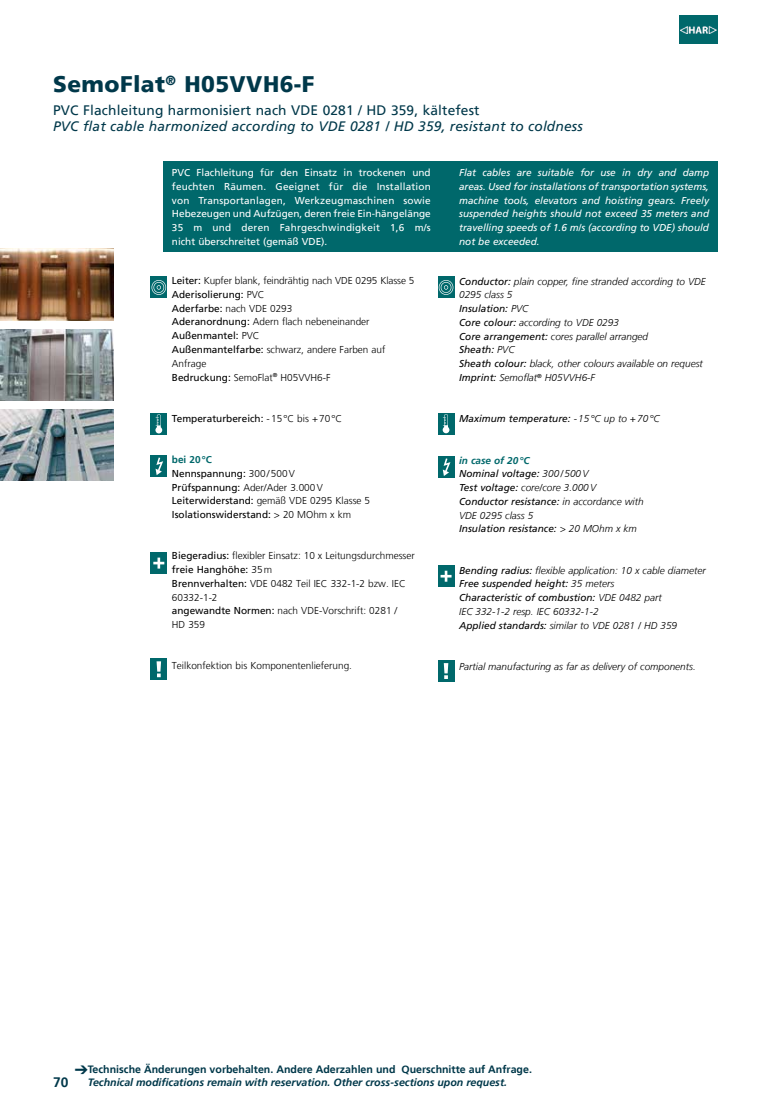
<style>
.page{position:relative;width:780px;height:1099px;background:#fff}
.page>*{position:absolute;margin:0;border:0;box-sizing:border-box;transform-origin:0 0}
.t1{font:900 22.5px "Frutiger";letter-spacing:.02em;color:#00384a}
.t2{font:italic 13.75px "Frutiger LT Com";letter-spacing:.01em;color:#00384a}
.t3{font:13.75px "Frutiger LT";letter-spacing:.01em;color:#00384a}
.t4{font:700 13.75px "Frutiger LT";color:#00384a}
.t5{font:italic 700 10.62px/12.5px "Frutiger LT";color:#00384a}
.t6{font:300 10px/13.8px "Frutiger LT";color:#000}
.t7{font:italic 300 10px/13.8px "Frutiger LT";color:#000}
.t8{font:italic 10px/13.8px "Frutiger LT Com";color:#fff;text-align:justify}
.t9{font:10px/13.8px "Frutiger LT";color:#fff;text-align:justify}
.t10{font:italic 10px/13.8px "Frutiger LT Com";color:#000}
.t11{font:10px/13.8px "Frutiger LT";color:#000}
.t12{font:italic 700 10px "Frutiger LT";color:#00686b}
.s1{font-weight:400}
.s2{font-weight:300}
.s3{font-weight:700;color:#00686b}
.s4{font-family:"Frutiger LT Com";font-weight:400}
.s5{font-family:"Frutiger LT";font-weight:300}
.s6{font-style:normal}
</style>
<div class="page">
<img style="left:0;top:249px;width:113px;height:71px">
<img style="left:0;top:329px;width:113px;height:71px">
<img style="left:0;top:409px;width:113px;height:72px">
<div style="left:163px;top:161px;width:554px;height:91px;background:#00686b"></div>
<div style="left:151px;top:277px;width:16px;height:21px;background:#00686b"></div>
<svg style="left:151px;top:280px;width:15px;height:15px"></svg>
<div style="left:438px;top:277px;width:16px;height:21px;background:#00686b"></div>
<svg style="left:439px;top:280px;width:14px;height:15px"></svg>
<div style="left:151px;top:413px;width:16px;height:21px;background:#00686b"></div>
<svg style="left:155px;top:414px;width:7px;height:19px"></svg>
<div style="left:438px;top:413px;width:16px;height:21px;background:#00686b"></div>
<svg style="left:442px;top:414px;width:7px;height:19px"></svg>
<div style="left:151px;top:455px;width:16px;height:22px;background:#00686b"></div>
<svg style="left:155px;top:457px;width:8px;height:18px"></svg>
<div style="left:438px;top:456px;width:16px;height:22px;background:#00686b"></div>
<svg style="left:443px;top:458px;width:7px;height:18px"></svg>
<div style="left:151px;top:552px;width:16px;height:22px;background:#00686b"></div>
<svg style="left:153px;top:557px;width:11px;height:11px"></svg>
<div style="left:438px;top:565px;width:16px;height:22px;background:#00686b"></div>
<svg style="left:440px;top:570px;width:11px;height:11px"></svg>
<div style="left:151px;top:658px;width:16px;height:22px;background:#00686b"></div>
<svg style="left:156px;top:661px;width:5px;height:16px"></svg>
<div style="left:438px;top:660px;width:16px;height:21px;background:#00686b"></div>
<svg style="left:444px;top:663px;width:4px;height:16px"></svg>
<div style="left:679px;top:15px;width:38px;height:29px;background:#00686b"></div>
<img style="left:680px;top:25px;width:36px;height:9px">
<h1 class="t1" style="left:53px;top:71px;width:263px">SemoFlat<sup>®</sup> H05VVH6-F</h1>
<h2 class="t3" style="left:53px;top:102px;width:428px">PVC Flachleitung harmonisiert nach VDE 0281 / HD 359, kältefest</h2>
<h2 class="t2" style="left:53px;top:118px;width:531px">PVC flat cable harmonized according to VDE 0281 / HD 359, resistant to coldness</h2>
<p class="t9" style="left:172px;top:166px;width:260px">PVC Flachleitung für den Einsatz in trockenen und feuchten Räumen. Geeignet für die Installation von Transportanlagen, Werkzeugmaschinen sowie Hebezeugen und Aufzügen, deren freie Ein-hängelänge 35 m und deren Fahrgeschwindigkeit 1,6 m/s nicht überschreitet (gemäß VDE).</p>
<p class="t6" style="left:172px;top:274px;width:244px"><span class="s1">Leiter:</span> Kupfer blank, feindrähtig nach VDE 0295 Klasse 5<br><span class="s1">Aderisolierung:</span> PVC<br><span class="s1">Aderfarbe:</span> nach VDE 0293<br><span class="s1">Aderanordnung:</span> Adern flach nebeneinander<br><span class="s1">Außenmantel:</span> PVC<br><span class="s1">Außenmantelfarbe:</span> schwarz, andere Farben auf<br>Anfrage<br><span class="s1">Bedruckung:</span> SemoFlat<sup>®</sup> H05VVH6-F</p>
<p class="t11" style="left:172px;top:411px;width:172px">Temperaturbereich: <span class="s2">-15°C bis +70°C</span></p>
<p class="t11" style="left:172px;top:453px;width:200px"><span class="s3">bei 20°C<br></span>Nennspannung: <span class="s2">300/500V<br></span>Prüfspannung: <span class="s2">Ader/Ader 3.000V<br></span>Leiterwiderstand: <span class="s2">gemäß VDE 0295 Klasse 5<br></span>Isolationswiderstand: <span class="s2">&gt; 20 MOhm x km</span></p>
<p class="t6" style="left:172px;top:549px;width:244px"><span class="s1">Biegeradius:</span> flexibler Einsatz: 10 x Leitungsdurchmesser <span class="s1">freie Hanghöhe:</span> 35m<br><span class="s1">Brennverhalten:</span> VDE 0482 Teil IEC 332-1-2 bzw. IEC<br>60332-1-2<br><span class="s1">angewandte Normen:</span> nach VDE-Vorschrift: 0281 /<br>HD 359</p>
<p class="t6" style="left:172px;top:659px;width:182px">Teilkonfektion bis Komponentenlieferung.</p>
<p class="t8" style="left:459px;top:166px;width:251px">Flat cables are suitable for use in dry and damp areas. Used for installations of transportation systems, machine tools, elevators and hoisting gears. Freely suspended heights should not exceed 35 meters and travelling speeds of 1.6 m/s (according to VDE) should not be exceeded.</p>
<p class="t7" style="left:459px;top:274px;width:248px"><span class="s4">Conductor:</span> plain copper, fine stranded according to VDE<br>0295 class 5</p>
<p class="t10" style="left:459px;top:302px;width:71px">Insulation: <span class="s5">PVC</span></p>
<p class="t7" style="left:459px;top:316px;width:190px"><span class="s4">Core colour:</span> according to VDE 0293<br><span class="s4">Core arrangement:</span> cores parallel arranged</p>
<p class="t10" style="left:459px;top:343px;width:57px">Sheath: <span class="s5">PVC</span></p>
<p class="t7" style="left:459px;top:357px;width:245px"><span class="s4">Sheath colour:</span> black, other colours available on request<br><span class="s4">Imprint:</span> Semoflat<sup>®</sup> H05VVH6-F</p>
<p class="t10" style="left:459px;top:412px;width:202px">Maximum temperature: <span class="s5">-15°C up to +70°C</span></p>
<p class="t12" style="left:459px;top:454px;width:72px">in case of 20°C</p>
<p class="t10" style="left:459px;top:467px;width:131px">Nominal voltage: <span class="s5">300/500V</span></p>
<p class="t7" style="left:459px;top:481px;width:138px"><span class="s4">Test voltage:</span> core/core 3.000V</p>
<p class="t10" style="left:459px;top:494px;width:186px">Conductor resistance: <span class="s5">in accordance with</span></p>
<p class="t7" style="left:459px;top:508px;width:76px">VDE 0295 class 5</p>
<p class="t10" style="left:459px;top:522px;width:179px">Insulation resistance: <span class="s5">&gt; 20 MOhm x km</span></p>
<p class="t7" style="left:459px;top:563px;width:248px"><span class="s4">Bending radius:</span> flexible application: 10 x cable diameter</p>
<p class="t10" style="left:459px;top:577px;width:204px">Free suspended height: <span class="s5">35 meters<br></span>Characteristic of combustion: <span class="s5">VDE 0482 part</span></p>
<p class="t7" style="left:459px;top:604px;width:219px">IEC 332-1-2 resp. IEC 60332-1-2<br><span class="s4">Applied standards:</span> similar to VDE 0281 / HD 359</p>
<p class="t7" style="left:459px;top:659px;width:238px">Partial manufacturing as far as delivery of components.</p>
<p class="t5" style="left:88px;top:1063px;width:445px;text-indent:-13px">➔<span class="s6">Technische Änderungen vorbehalten. Andere Aderzahlen und Querschnitte auf Anfrage.<br></span>Technical modifications remain with reservation. Other cross-sections upon request.</p>
<h2 class="t4" style="left:53px;top:1074px;width:17px">70</h2>
</div>
